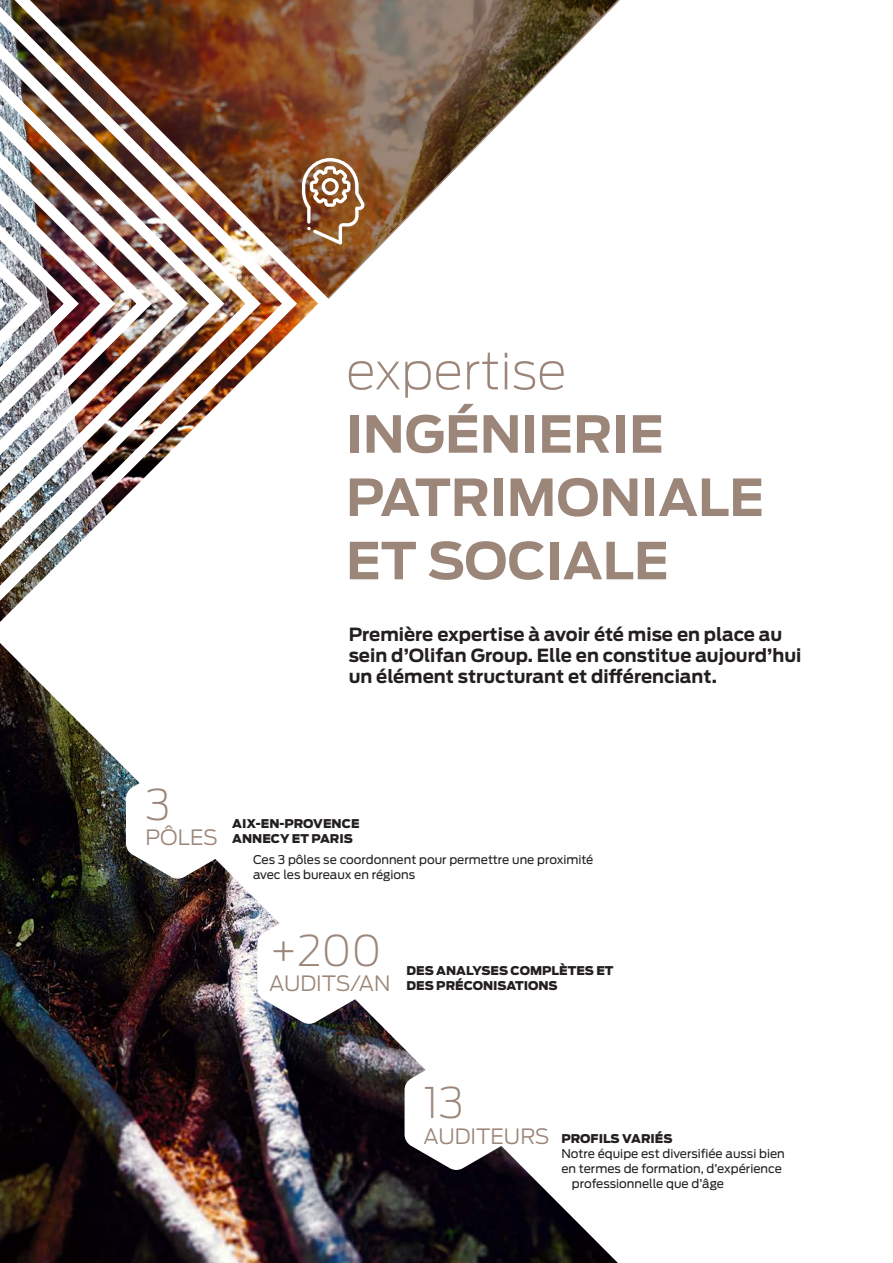
<style>
.page{position:relative;width:893px;height:1263px;background:#fff}
.page>*{position:absolute;margin:0;border:0;box-sizing:border-box;transform-origin:0 0}
.t1{font:700 50.7px/63.3px "Antenna";color:#9b8679}
.t2{font:200 50.7px "Antenna";color:#9b8679}
.texte_courant{font:200 42px "Antenna";color:#9b8679}
.texte_courant-2{font:300 21px "Antenna";color:#9b8679}
.phrase_gras_intro{font:700 18px/21px "Antenna";color:#231f20}
.ZOOOM{font:12px/15px "Antenna";color:#231f20}
.ZOOOM-2{font:900 12px/15px "Antenna";color:#231f20}
</style>
<div class="page">
<img style="left:0;top:760px;width:618px;height:503px">
<svg style="left:333px;top:0;width:287px;height:295px"></svg>
<svg style="left:0;top:0;width:333px;height:760px"></svg>
<img style="left:0;top:0;width:305px;height:740px">
<img style="left:0;top:0;width:268px;height:703px">
<img style="left:0;top:0;width:232px;height:667px">
<img style="left:0;top:0;width:196px;height:631px">
<img style="left:0;top:13px;width:159px;height:581px">
<img style="left:0;top:49px;width:123px;height:509px">
<img style="left:0;top:86px;width:87px;height:435px">
<svg style="left:302px;top:158px;width:63px;height:87px"></svg>
<svg style="left:257px;top:908px;width:104px;height:116px"></svg>
<svg style="left:126px;top:763px;width:103px;height:116px"></svg>
<svg style="left:405px;top:1054px;width:103px;height:116px"></svg>
<p class="t2" style="left:346px;top:341px;width:222px">expertise</p>
<p class="t1" style="left:346px;top:403px;width:419px">INGÉNIERIE<br>PATRIMONIALE<br>ET SOCIALE</p>
<p class="phrase_gras_intro" style="left:349px;top:624px;width:454px">Première expertise à avoir été mise en place au sein d’Olifan Group. Elle en constitue aujourd’hui un élément structurant et différenciant.</p>
<p class="texte_courant" style="left:145px;top:780px;width:27px">3</p>
<p class="texte_courant-2" style="left:145px;top:825px;width:74px">PÔLES</p>
<p class="ZOOOM-2" style="left:232px;top:816px;width:129px">AIX-EN-PROVENCE<br>ANNECY ET PARIS</p>
<p class="ZOOOM" style="left:253px;top:852px;width:342px">Ces 3 pôles se coordonnent pour permettre une proximité avec les bureaux en régions</p>
<p class="texte_courant" style="left:269px;top:925px;width:114px">+200</p>
<p class="texte_courant-2" style="left:269px;top:971px;width:123px">AUDITS/AN</p>
<p class="ZOOOM-2" style="left:407px;top:963px;width:208px">DES ANALYSES COMPLÈTES ET<br>DES PRÉCONISATIONS</p>
<p class="texte_courant" style="left:424px;top:1078px;width:42px">13</p>
<p class="texte_courant-2" style="left:424px;top:1123px;width:128px">AUDITEURS</p>
<p class="ZOOOM-2" style="left:561px;top:1131px;width:113px">PROFILS VARIÉS</p>
<p class="ZOOOM" style="left:561px;top:1146px;width:225px">Notre équipe est diversifiée aussi bien</p>
<p class="ZOOOM" style="left:561px;top:1161px;width:222px">en termes de formation, d’expérience</p>
<p class="ZOOOM" style="left:572px;top:1176px;width:154px">professionnelle que d’âge</p>
</div>
